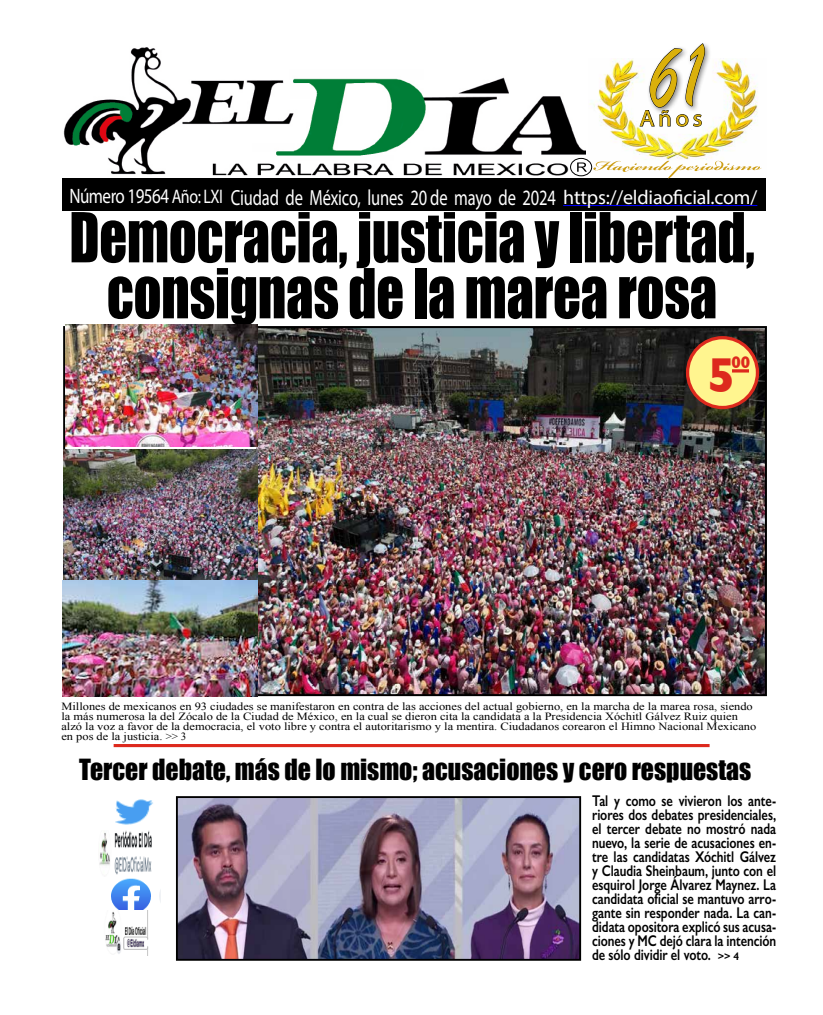
<style>
.page{position:relative;width:823px;height:1015px;background:#fff}
.page>*{position:absolute;margin:0;border:0;box-sizing:border-box;transform-origin:0 0}
.t1{font:98px "Brush Script";color:#dab00b;scale:.7 1}
.t2{font:63.6px/56px "Impact";letter-spacing:-.005em;color:#000;text-align:center;scale:.86 1}
.t3{font:700 50px "Gill Sans";color:#dd291d;scale:.93 1}
.t4{font:26.8px "Impact";color:#000;scale:.96 1}
.t5{font:23px "Myriad Pro";color:#dab00b;scale:1.06 1}
.t6{font:21.9px "Myriad Pro";letter-spacing:-.01em;color:#fff;scale:.75 1}
.t7{font:700 17px "Gill Sans";color:#dd291d;scale:.93 1}
.t8{font:600 15.6px/14px "Gill Sans";letter-spacing:-.005em;color:#000;text-align:justify;scale:.79 1}
.t9{font:11px/10px "Times New Roman";color:#000;scale:1.13 1}
.s1{font-size:20.9px}
.s2{font-size:19.7px}
.s3{font-size:20px}
.s4{font-size:11px}
</style>
<div class="page">
<img style="left:257px;top:329px;width:506px;height:364px">
<img style="left:62px;top:47px;width:523px;height:134px">
<div style="left:63px;top:178px;width:702px;height:33px;background:#000"></div>
<img style="left:588px;top:59px;width:174px;height:115px">
<svg style="left:593px;top:161px;width:168px;height:17px"></svg>
<div style="left:646px;top:41px;width:65px;height:73px;background:#000;opacity:.5"></div>
<svg style="left:639px;top:43px;width:65px;height:92px"></svg>
<div style="left:569px;top:158px;width:22px;height:18px;border:1px solid #000;border-radius:50%"></div>
<svg style="left:576px;top:162px;width:10px;height:10px"></svg>
<hr style="left:114px;top:744px;width:595px;height:3px;background:#dd291d">
<img style="left:115px;top:799px;width:38px;height:32px">
<img style="left:99px;top:831px;width:53px;height:44px">
<img style="left:111px;top:878px;width:49px;height:33px">
<img style="left:105px;top:911px;width:44px;height:45px">
<hr style="left:563px;top:205px;width:193px;height:1px;background:#00f">
<img style="left:179px;top:799px;width:398px;height:159px">
<div style="left:176px;top:796px;width:404px;height:165px;border:2px solid #000"></div>
<div style="left:687px;top:338px;width:70px;height:69px;background:#fff58f;border-radius:50%"></div>
<div style="left:685px;top:336px;width:73px;height:73px;border:3px solid #dd291d;border-radius:50%"></div>
<hr style="left:731px;top:369px;width:17px;height:3px;background:#dd291d">
<img style="left:66px;top:325px;width:191px;height:121px">
<img style="left:62px;top:449px;width:195px;height:247px">
<h1 class="t1" style="left:649px;top:11px;width:77px">61</h1>
<h3 class="t5" style="left:639px;top:104px;width:61px">Años</h3>
<h3 class="t6" style="left:69px;top:184px;width:918px"><span class="s1">Número 19564</span> <span class="s2">Año: LXI</span> Ciudad de México, lunes 20 de mayo de 2024 <span class="s3">https://eldiaoficial.com/</span></h3>
<h2 class="t2" style="left:69px;top:208px;width:798px">Democracia, justicia y libertad, consignas de la marea rosa</h2>
<h3 class="t3" style="left:707px;top:335px;width:31px">5</h3>
<h3 class="t7" style="left:731px;top:349px;width:22px">00</h3>
<p class="t9" style="left:61px;top:701px;width:616px">Millones de mexicanos en 93 ciudades se manifestaron en contra de las acciones del actual gobierno, en la marcha de la marea rosa, siendo la más numerosa la del Zócalo de la Ciudad de México, en la cual se dieron cita la candidata a la Presidencia Xóchitl Gálvez Ruiz quien alzó la voz a favor de la democracia, el voto libre y contra el autoritarismo y la mentira. Ciudadanos corearon el Himno Nacional Mexicano en pos de la justicia. &gt;&gt; 3</p>
<h3 class="t4" style="left:79px;top:748px;width:701px">Tercer debate, más de lo mismo; acusaciones y cero respuestas</h3>
<p class="t8" style="left:591px;top:794px;width:234px">Tal y como se vivieron los ante&shy;riores dos debates presidenciales, el tercer debate no mostró nada nuevo, la serie de acusaciones en&shy;tre las candidatas Xóchitl Gálvez y Claudia Sheinbaum, junto con el esquirol Jorge Álvarez Maynez. La candidata oficial se mantuvo arro&shy;gante sin responder nada. La can&shy;didata opositora explicó sus acusa&shy;ciones y MC dejó clara la intención de sólo dividir el voto. <span class="s4">&gt;&gt; 4</span></p>
</div>
